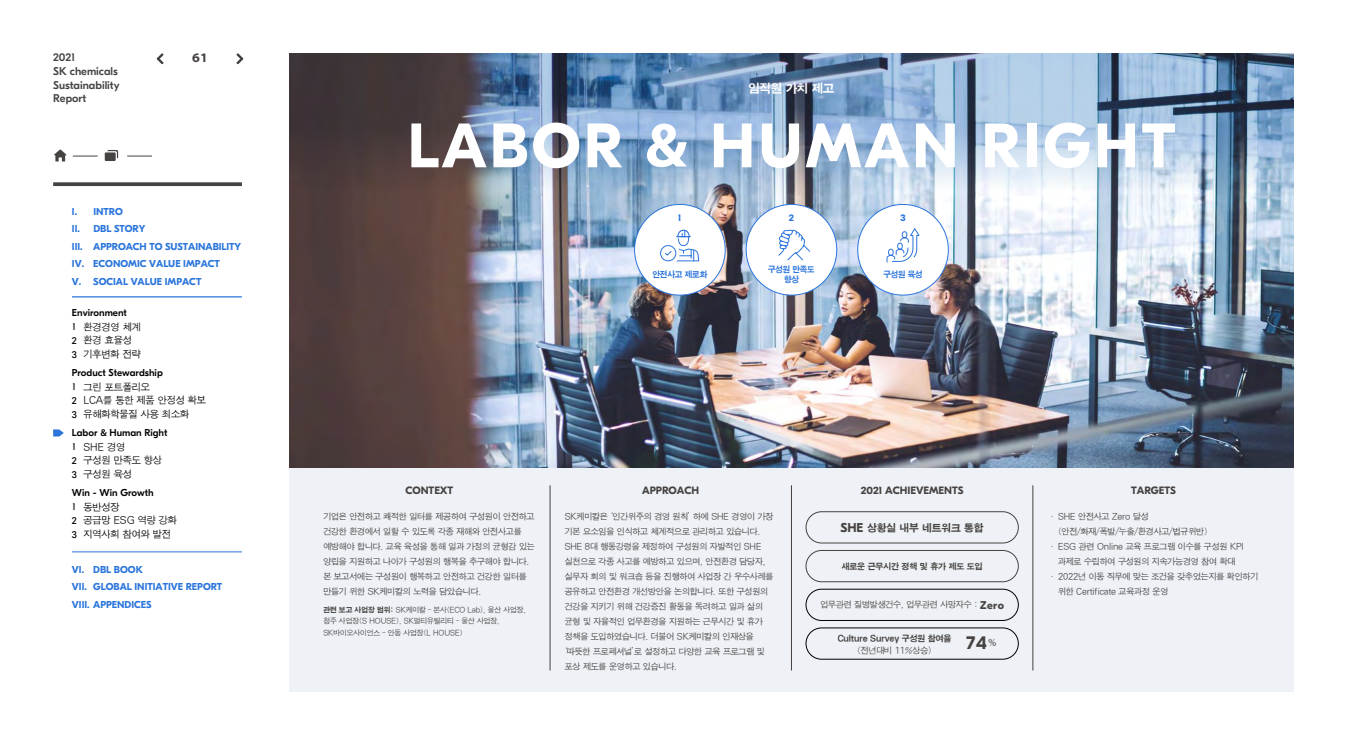
<style>
.page{position:relative;width:1347px;height:745px;background:#fff}
.page>*{position:absolute;margin:0;border:0;box-sizing:border-box;transform-origin:0 0}
.t1{font:700 62.5px "GT Eesti Pro Disp Trial";letter-spacing:.05em;color:#fff}
.t2{font:700 18.75px "GT Eesti Pro Disp Trial";color:#454241}
.t3{font:700 semi-expanded 13px "Myriad Pro";color:#454241}
.t4{font:12.5px "SMK Gothic Std";letter-spacing:-.09em;color:#fff}
.t5{font:500 11.25px/13.8px "GT Eesti Pro Disp Trial";color:#454241}
.t6{font:700 10.62px "GT Eesti Pro Disp Trial";color:#454241}
.t7{font:10.62px "SMK Gothic Std";letter-spacing:-.075em;color:#454241}
.t8{font:700 10px/17.5px "GT Eesti Pro Disp Trial";color:#2b75dc}
.t9{font:10px/13.8px "SMJ Gothic Std";letter-spacing:-.08em;color:#000}
.t10{font:500 10px "GT Eesti Pro Disp Trial";color:#000}
.t11{font:700 9.62px "GT Eesti Pro Disp Trial";color:#2b75dc}
.t12{font:8.75px/15px "SMJ Gothic Std";letter-spacing:-.09em;color:#454241}
.t13{font:8.75px "SMK Gothic Std";letter-spacing:-.09em;color:#454241}
.t14{font:8.75px/10px "SMK Gothic Std";letter-spacing:-.1em;color:#2b75dc;text-align:center;scale:.93 1}
.t15{font:8.75px "SMK Gothic Std";letter-spacing:-.1em;color:#2b75dc;scale:.95 1}
.t16{font:7.5px/11.2px "SMJ Gothic Std";letter-spacing:-.09em;color:#454241}
.s1{font-family:"GT Eesti Pro Disp Trial"}
.s2{font-family:"Myriad Pro";font-weight:600}
.s3{font-family:"Myriad Pro"}
.s4{font-family:"GT Eesti Pro Disp Trial";font-weight:700;font-size:12.75px}
.s5{font-family:"GT Eesti Pro Disp Trial";font-weight:700;font-size:11.25px}
.s6{font-family:"SMK Gothic Std"}
</style>
<div class="page">
<svg style="left:53px;top:182px;width:189px;height:4px"></svg>
<hr style="left:72px;top:296px;width:170px;height:1px;background:#2b75dc">
<hr style="left:72px;top:551px;width:170px;height:1px;background:#2b75dc">
<svg style="left:73px;top:156px;width:25px;height:1px"></svg>
<svg style="left:127px;top:156px;width:25px;height:1px"></svg>
<svg style="left:54px;top:149px;width:12px;height:12px"></svg>
<div style="left:107px;top:150px;width:11px;height:8px;background:#454241;border-radius:2px"></div>
<svg style="left:106px;top:151px;width:11px;height:9px"></svg>
<div style="left:105px;top:152px;width:11px;height:9px;background:#454241"></div>
<svg style="left:157px;top:53px;width:6px;height:11px"></svg>
<svg style="left:236px;top:53px;width:7px;height:11px"></svg>
<div style="left:289px;top:429px;width:1004px;height:262px;background:#eef1f5"></div>
<div style="left:806px;top:627px;width:212px;height:32px;border:1px solid #000;border-radius:16px"></div>
<img style="left:289px;top:270px;width:1004px;height:197px">
<img style="left:289px;top:53px;width:1004px;height:217px">
<div style="left:806px;top:511px;width:212px;height:32px;border:1px solid #454241;border-radius:16px"></div>
<div style="left:806px;top:550px;width:212px;height:31px;border:1px solid #454241;border-radius:16px"></div>
<svg style="left:53px;top:429px;width:11px;height:7px"></svg>
<hr style="left:550px;top:485px;width:1px;height:185px;background:#454241">
<hr style="left:791px;top:485px;width:1px;height:185px;background:#454241">
<hr style="left:1032px;top:485px;width:1px;height:185px;background:#454241">
<div style="left:634px;top:204px;width:91px;height:91px;background:#fff;border-radius:50%"></div>
<div style="left:746px;top:204px;width:90px;height:91px;background:#fff;border-radius:50%"></div>
<div style="left:857px;top:204px;width:91px;height:91px;background:#fff;border-radius:50%"></div>
<svg style="left:778px;top:229px;width:32px;height:32px"></svg>
<svg style="left:886px;top:228px;width:34px;height:35px"></svg>
<div style="left:660px;top:245px;width:16px;height:16px;border:1px solid #2b75dc;border-radius:50%"></div>
<svg style="left:664px;top:229px;width:36px;height:33px"></svg>
<div style="left:806px;top:588px;width:212px;height:32px;border:1px solid #000;border-radius:16px"></div>
<p class="t5" style="left:53px;top:51px;width:68px">2021<br>SK chemicals<br>Sustainability<br>Report</p>
<h3 class="t3" style="left:192px;top:49px;width:17px">61</h3>
<p class="t8" style="left:72px;top:203px;width:171px">I. INTRO<br>II. DBL STORY<br>III. APPROACH TO SUSTAINABILITY<br>IV. ECONOMIC VALUE IMPACT<br>V. SOCIAL VALUE IMPACT</p>
<p class="t10" style="left:72px;top:309px;width:56px">Environment</p>
<p class="t9" style="left:72px;top:320px;width:71px"><span class="s1">1</span> 환경경영 체계<br><span class="s1">2</span> 환경 효율성<br><span class="s1">3</span> 기후변화 전략</p>
<p class="t10" style="left:72px;top:369px;width:92px">Product Stewardship</p>
<p class="t9" style="left:72px;top:380px;width:136px"><span class="s1">1</span> 그린 포트폴리오<br><span class="s1">2</span> LCA를 통한 제품 안정성 확보<br><span class="s1">3</span> 유해화학물질 사용 최소화</p>
<p class="t10" style="left:72px;top:429px;width:97px">Labor <span class="s2">&amp;</span> Human Right</p>
<p class="t9" style="left:72px;top:440px;width:92px"><span class="s1">1</span> SHE 경영<br><span class="s1">2</span> 구성원 만족도 향상<br><span class="s1">3</span> 구성원 육성</p>
<p class="t10" style="left:72px;top:489px;width:83px">Win – Win Growth</p>
<p class="t9" style="left:72px;top:500px;width:107px"><span class="s1">1</span> 동반성장<br><span class="s1">2</span> 공급망 ESG 역량 강화<br><span class="s1">3</span> 지역사회 참여와 발전</p>
<p class="t8" style="left:72px;top:561px;width:152px">VI. DBL BOOK<br>VII. GLOBAL INITIATIVE REPORT<br>VIII. APPENDICES</p>
<h3 class="t4" style="left:748px;top:82px;width:88px">임직원 가치 제고</h3>
<h1 class="t1" style="left:407px;top:121px;width:769px">LABOR <span class="s3">&amp;</span> HUMAN RIGHT</h1>
<p class="t11" style="left:678px;top:214px;width:5px">1</p>
<p class="t15" style="left:652px;top:270px;width:60px">안전사고 제로화</p>
<p class="t11" style="left:789px;top:214px;width:7px">2</p>
<p class="t14" style="left:768px;top:265px;width:52px">구성원 만족도 향상</p>
<p class="t11" style="left:900px;top:214px;width:7px">3</p>
<p class="t14" style="left:883px;top:270px;width:44px">구성원 육성</p>
<p class="t6" style="left:405px;top:486px;width:49px">CONTEXT</p>
<p class="t6" style="left:642px;top:486px;width:59px">APPROACH</p>
<p class="t6" style="left:860px;top:486px;width:104px">2021 ACHIEVEMENTS</p>
<p class="t6" style="left:1131px;top:486px;width:46px">TARGETS</p>
<p class="t7" style="left:840px;top:521px;width:145px"><span class="s4">SHE</span> 상황실 내부 네트워크 통합</p>
<p class="t12" style="left:323px;top:508px;width:213px">기업은 안전하고 쾌적한 일터를 제공하여 구성원이 안전하고 건강한 환경에서 일할 수 있도록 각종 재해와 안전사고를 예방해야 합니다. 교육 육성을 통해 일과 가정의 균형감 있는 양립을 지원하고 나아가 구성원의 행복을 추구해야 합니다. 본 보고서에는 구성원이 행복하고 안전하고 건강한 일터를 만들기 위한 SK케미칼의 노력을 담았습니다.</p>
<p class="t12" style="left:564px;top:508px;width:211px">SK케미칼은 ‘인간위주의 경영 원칙’ 하에 SHE 경영이 가장 기본 요소임을 인식하고 체계적으로 관리하고 있습니다.<br>SHE 8대 행동강령을 제정하여 구성원의 자발적인 SHE 실천으로 각종 사고를 예방하고 있으며, 안전환경 담당자, 실무자 회의 및 워크숍 등을 진행하여 사업장 간 우수사례를 공유하고 안전환경 개선방안을 논의합니다. 또한 구성원의 건강을 지키기 위해 건강증진 활동을 독려하고 일과 삶의 균형 및 자율적인 업무환경을 지원하는 근무시간 및 휴가 정책을 도입하였습니다. 더불어 SK케미칼의 인재상을 ‘따뜻한 프로페셔널’로 설정하고 다양한 교육 프로그램 및 포상 제도를 운영하고 있습니다.</p>
<p class="t12" style="left:1047px;top:508px;width:103px">· SHE 안전사고 Zero 달성</p>
<p class="t12" style="left:1057px;top:523px;width:152px">(안전/화재/폭발/누출/환경사고/법규위반)</p>
<p class="t12" style="left:1047px;top:538px;width:198px">· ESG 관련 Online 교육 프로그램 이수를 구성원 KPI</p>
<p class="t12" style="left:1057px;top:553px;width:179px">과제로 수립하여 구성원의 지속가능경영 참여 확대</p>
<p class="t12" style="left:1047px;top:568px;width:213px">· 2022년 이동 직무에 맞는 조건을 갖추었는지를 확인하기</p>
<p class="t12" style="left:1057px;top:583px;width:112px">위한 Certificate 교육과정 운영</p>
<p class="t13" style="left:841px;top:562px;width:143px">새로운 근무시간 정책 및 휴가 제도 도입</p>
<p class="t12" style="left:820px;top:597px;width:186px">업무관련 질병발생건수, 업무관련 사망자수 : <span class="s5">Zero</span></p>
<p class="t16" style="left:323px;top:604px;width:205px"><span class="s6">관련 보고 사업장 범위:</span> SK케미칼 - 본사(ECO Lab), 울산 사업장, 청주 사업장(S HOUSE), SK멀티유틸리티 - 울산 사업장,<br>SK바이오사이언스 - 안동 사업장(L HOUSE)</p>
<p class="t13" style="left:837px;top:633px;width:116px">Culture Survey 구성원 참여율</p>
<p class="t12" style="left:857px;top:643px;width:77px">(전년대비 11%상승)</p>
<h2 class="t2" style="left:966px;top:635px;width:32px">74<sup>%</sup></h2>
</div>
